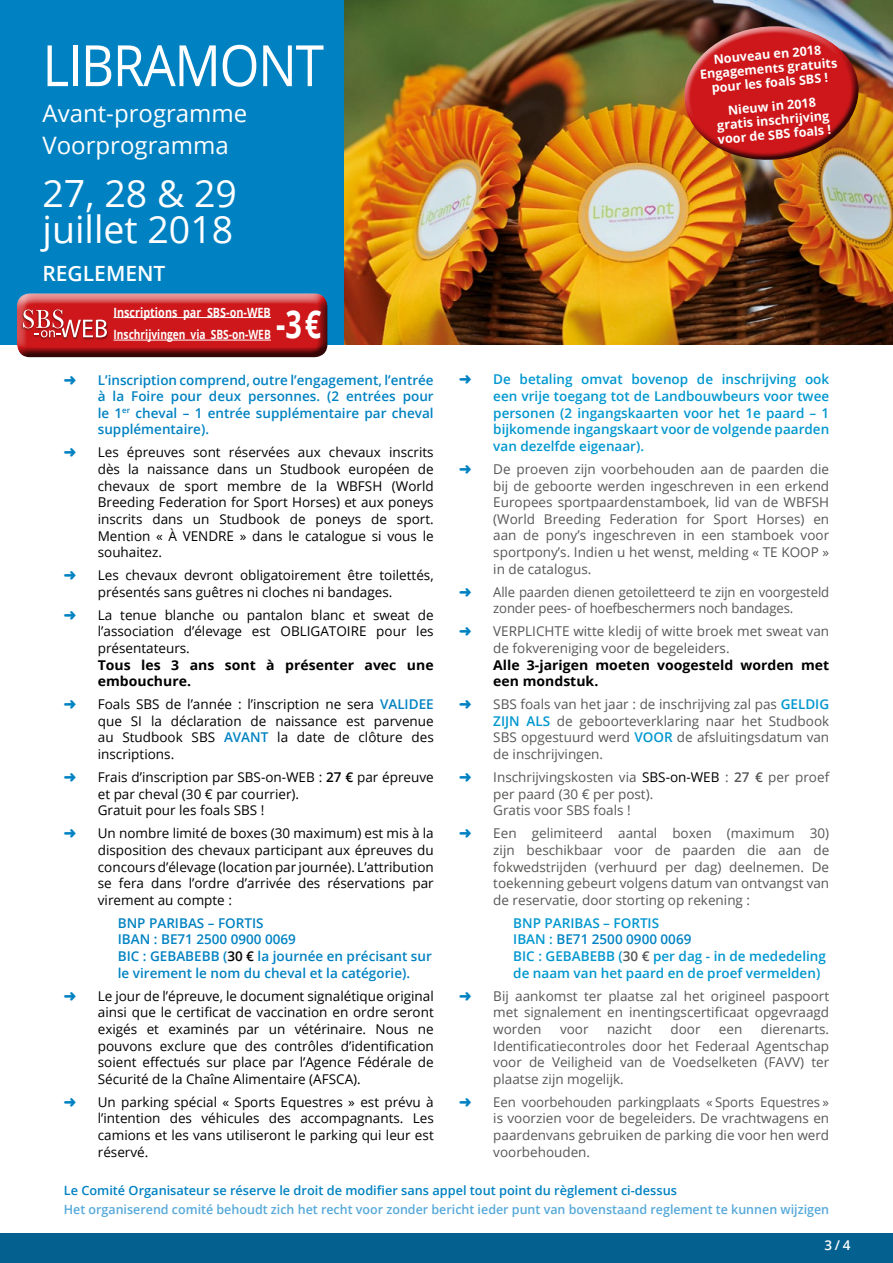
<style>
.page{position:relative;width:893px;height:1263px;background:#fff}
.page>*{position:absolute;margin:0;border:0;box-sizing:border-box;transform-origin:0 0}
.t1{font:57px "Open Sans";letter-spacing:-.025em;color:#fff;scale:.9 1}
.t2{font:700 38.4px "Open Sans";color:#fff;scale:.75 1}
.t3{font:37.5px/36px "Open Sans";color:#fff}
.t4{font:24px/32.7px "Open Sans";color:#fff}
.t5{font:600 21px "Open Sans";color:#fff}
.t6{font:13.5px/16.6px "Open Sans";color:#000;text-align:justify}
.t7{font:13.5px/16.6px "Open Sans";color:#575756;text-align:justify}
.t8{font:600 13.5px/16.6px "Open Sans";color:#0097cf;text-align:justify}
.t9{font:600 13.5px/16.6px "Open Sans";color:#0082c2;text-align:justify}
.t10{font:700 13.5px/16.6px "Open Sans";color:#000;scale:1.04 1}
.t11{font:600 13.5px "Open Sans";color:#fff}
.t12{font:600 12.75px "Open Sans";color:#55a9d9}
.t13{font:600 12.75px "Open Sans";color:#0082c2}
.t14{font:700 12.75px/22.5px "Open Sans";color:#fff;scale:.85 1}
.t15{font:700 12.6px/14.2px "Open Sans";color:#fff;text-align:center}
.s1{font-weight:600;color:#0082c2}
.s2{font-weight:600}
.s3{color:#000}
.s4{font-weight:600;color:#0097cf}
.s5{color:#0082c2}
.s6{color:#575756}
</style>
<div class="page">
<div style="left:0;top:0;width:344px;height:344px;background:#0082c2"></div>
<img style="left:344px;top:0;width:549px;height:344px">
<img style="left:670px;top:12px;width:202px;height:158px">
<div style="left:0;top:1233px;width:893px;height:30px;background:#04608f"></div>
<div style="left:6px;top:283px;width:328px;height:75px;background:#0082c2"></div>
<div style="left:10px;top:292px;width:328px;height:66px;background:#000;opacity:.75"></div>
<img style="left:21px;top:308px;width:87px;height:32px">
<svg style="left:23px;top:309px;width:84px;height:28px;background:#cf5153"></svg>
<hr style="left:114px;top:317px;width:157px;height:1px;background:#fff">
<hr style="left:114px;top:340px;width:157px;height:1px;background:#fff">
<h1 class="t1" style="left:43px;top:26px;width:314px">LIBRAMONT</h1>
<h3 class="t4" style="left:43px;top:96px;width:206px">Avant-programme<br>Voorprogramma</h3>
<h3 class="t3" style="left:43px;top:175px;width:196px">27, 28 &amp; 29 juillet 2018</h3>
<h3 class="t5" style="left:43px;top:259px;width:124px">REGLEMENT</h3>
<p class="t14" style="left:114px;top:300px;width:187px">Inscriptions par SBS-on-WEB<br>Inschrijvingen via SBS-on-WEB</p>
<h2 class="t2" style="left:276px;top:296px;width:62px">-3 €</h2>
<p class="t15" style="left:698px;top:53px;width:139px;rotate:-5deg">Nouveau en 2018<br>Engagements gratuits pour les foals SBS !</p>
<p class="t15" style="left:715px;top:104px;width:115px;rotate:-5deg">Nieuw in 2018 gratis inschrijving voor de SBS foals !</p>
<p class="t9" style="left:98px;top:371px;width:337px">L’inscription comprend, outre l’engagement, l’entrée à la Foire pour deux personnes. (2 entrées pour le 1<sup>er</sup> cheval – 1 entrée supplémentaire par cheval supplémentaire).</p>
<p class="t6" style="left:98px;top:444px;width:337px">Les épreuves sont réservées aux chevaux inscrits dès la naissance dans un Studbook européen de chevaux de sport membre de la WBFSH (World Breeding Federation for Sport Horses) et aux poneys inscrits dans un Studbook de poneys de sport.<br>Mention « À VENDRE » dans le catalogue si vous le souhaitez.</p>
<p class="t6" style="left:98px;top:566px;width:337px">Les chevaux devront obligatoirement être toilettés, présentés sans guêtres ni cloches ni bandages.</p>
<p class="t6" style="left:98px;top:606px;width:337px">La tenue blanche ou pantalon blanc et sweat de l’association d’élevage est OBLIGATOIRE pour les présentateurs.</p>
<p class="t10" style="left:98px;top:656px;width:324px">Tous les 3 ans sont à présenter avec une embouchure.</p>
<p class="t6" style="left:98px;top:696px;width:337px">Foals SBS de l’année : l’inscription ne sera <span class="s1">VALIDEE </span>que SI la déclaration de naissance est parvenue au Studbook SBS <span class="s1">AVANT</span> la date de clôture des inscriptions.</p>
<p class="t6" style="left:98px;top:768px;width:337px;text-align:left">Frais d’inscription par SBS-on-WEB : <span class="s2">27 €</span> par épreuve et par cheval (30 € par courrier).<br>Gratuit pour les foals SBS !</p>
<p class="t6" style="left:98px;top:825px;width:337px">Un nombre limité de boxes (30 maximum) est mis à la disposition des chevaux participant aux épreuves du concours d’élevage (location par journée). L’attribution se fera dans l’ordre d’arrivée des réservations par virement au compte :</p>
<p class="t9" style="left:118px;top:914px;width:316px;text-align:left">BNP PARIBAS – FORTIS<br>IBAN : BE71 2500 0900 0069<br>BIC : GEBABEBB (<span class="s3">30 €</span> la journée en précisant sur le virement le nom du cheval et la catégorie).</p>
<p class="t6" style="left:98px;top:987px;width:337px">Le jour de l’épreuve, le document signalétique original ainsi que le certificat de vaccination en ordre seront exigés et examinés par un vétérinaire. Nous ne pouvons exclure que des contrôles d’identification soient effectués sur place par l’Agence Fédérale de Sécurité de la Chaîne Alimentaire (AFSCA).</p>
<p class="t6" style="left:98px;top:1093px;width:337px">Un parking spécial « Sports Equestres » est prévu à l’intention des véhicules des accompagnants. Les camions et les vans utiliseront le parking qui leur est réservé.</p>
<p class="t8" style="left:493px;top:371px;width:337px">De betaling omvat bovenop de inschrijving ook een vrije toegang tot de Landbouwbeurs voor twee personen (2 ingangskaarten voor het 1e paard – 1 bijkomende ingangskaart voor de volgende paarden van dezelfde eigenaar).</p>
<p class="t7" style="left:493px;top:460px;width:337px">De proeven zijn voorbehouden aan de paarden die bij de geboorte werden ingeschreven in een erkend Europees sportpaardenstamboek, lid van de WBFSH (World Breeding Federation for Sport Horses) en aan de pony’s ingeschreven in een stamboek voor sportpony’s. Indien u het wenst, melding « TE KOOP » in de catalogus.</p>
<p class="t7" style="left:493px;top:583px;width:337px">Alle paarden dienen getoiletteerd te zijn en voorgesteld zonder pees- of hoefbeschermers noch bandages.</p>
<p class="t7" style="left:493px;top:623px;width:337px">VERPLICHTE witte kledij of witte broek met sweat van de fokvereniging voor de begeleiders.</p>
<p class="t10" style="left:493px;top:656px;width:324px">Alle 3-jarigen moeten voogesteld worden met een mondstuk.</p>
<p class="t7" style="left:493px;top:696px;width:337px">SBS foals van het jaar : de inschrijving zal pas <span class="s4">GELDIG ZIJN ALS</span> de geboorteverklaring naar het Studbook SBS opgestuurd werd <span class="s4">VOOR</span> de afsluitingsdatum van de inschrijvingen.</p>
<p class="t7" style="left:493px;top:768px;width:337px;text-align:left">Inschrijvingskosten via <span class="s3">SBS-on-WEB</span> : <span class="s2">27 €</span> per proef per paard (30 € per post).<br>Gratis voor SBS foals !</p>
<p class="t7" style="left:493px;top:825px;width:337px">Een gelimiteerd aantal boxen (maximum 30) zijn beschikbaar voor de paarden die aan de fokwedstrijden (verhuurd per dag) deelnemen. De toekenning gebeurt volgens datum van ontvangst van de reservatie, door storting op rekening :</p>
<p class="t8" style="left:513px;top:914px;width:314px;text-align:left">BNP PARIBAS – FORTIS<br>IBAN : <span class="s5">BE71 2500 0900 0069<br></span>BIC : GEBABEBB (<span class="s6">30 €</span> per dag - in de mededeling de naam van het paard en de proef vermelden)</p>
<p class="t7" style="left:493px;top:987px;width:337px">Bij aankomst ter plaatse zal het origineel paspoort met signalement en inentingscertificaat opgevraagd worden</p>
<p class="t7" style="left:493px;top:1020px;width:337px;text-indent:267px">dierenarts.<br>Identificatiecontroles door het Federaal Agentschap voor de Veiligheid van de Voedselketen (FAVV) ter plaatse zijn mogelijk.</p>
<p class="t7" style="left:493px;top:1093px;width:337px">Een voorbehouden parkingplaats « Sports Equestres » is voorzien voor de begeleiders. De vrachtwagens en paardenvans gebruiken de parking die voor hen werd voorbehouden.</p>
<p class="t13" style="left:64px;top:1182px;width:615px">Le Comité Organisateur se réserve le droit de modifier sans appel tout point du règlement ci-dessus</p>
<p class="t12" style="left:64px;top:1201px;width:767px">Het organiserend comité behoudt zich het recht voor zonder bericht ieder punt van bovenstaand reglement te kunnen wijzigen</p>
<p class="t11" style="left:824px;top:1236px;width:28px">3 / 4</p>
<p class="t7" style="left:560px;top:1020px;width:30px">voor</p>
<p class="t7" style="left:607px;top:1020px;width:47px">nazicht</p>
<p class="t7" style="left:670px;top:1020px;width:32px">door</p>
<p class="t7" style="left:719px;top:1020px;width:25px">een</p>
</div>
